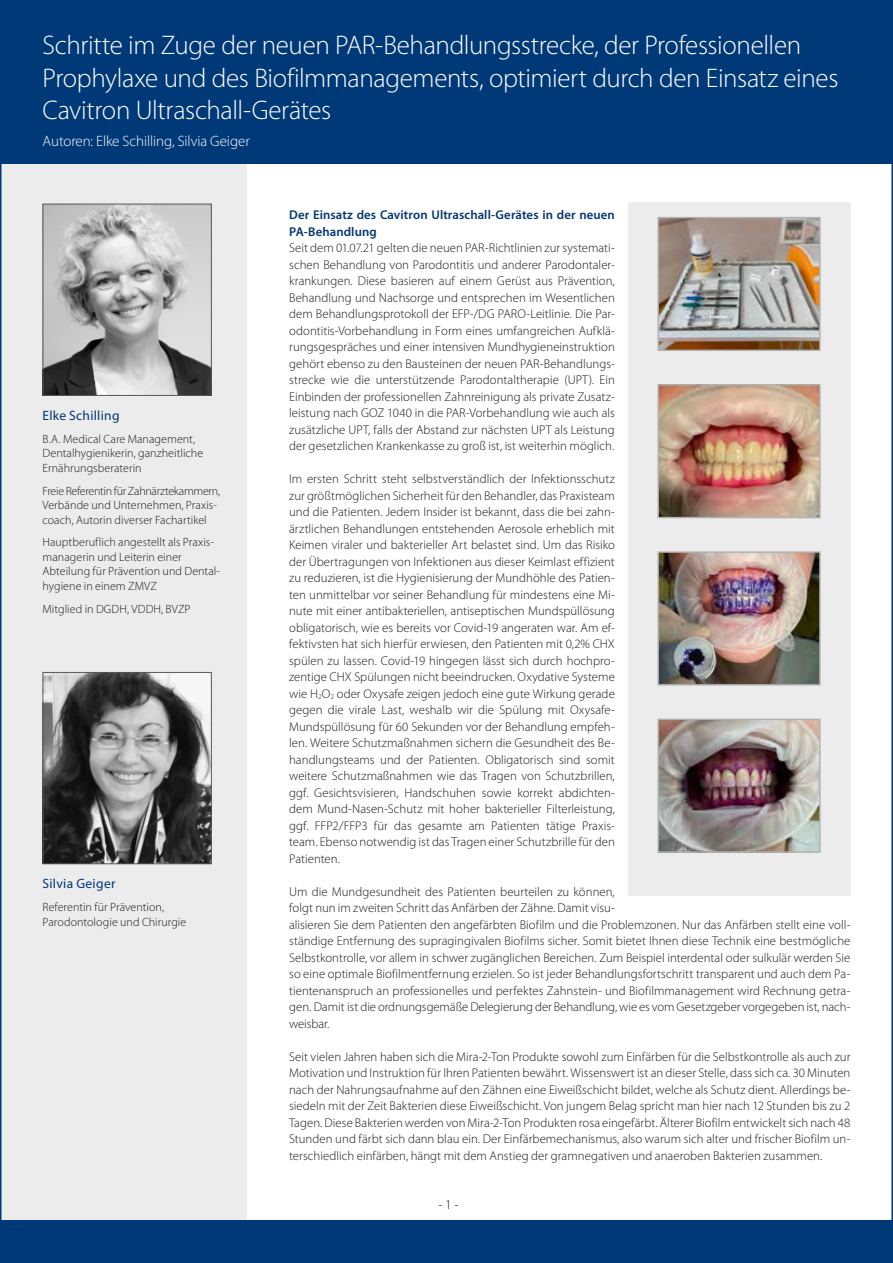
<style>
.page{position:relative;width:893px;height:1263px;background:#fff}
.page>*{position:absolute;margin:0;border:0;box-sizing:border-box;transform-origin:0 0}
.t1{font:300 27px/32.4px "Myriad Pro";letter-spacing:-.015em;color:#fff}
.t2{font:300 15px "Myriad Pro";letter-spacing:-.01em;color:#fff}
.t3{font:13.5px "Myriad Pro";letter-spacing:.02em;color:#003571}
.t4{font:300 13.5px "Myriad Pro";color:#1a1a18}
.t5{font:300 12.75px/16.5px "Myriad Pro";color:#1a1a18;text-align:justify}
.t6{font:600 12.75px/16.5px "Myriad Pro";letter-spacing:.01em;color:#003571}
.t7{font:300 12px/14.4px "Myriad Pro";letter-spacing:.005em;color:#1a1a18}
</style>
<div class="page">
<div style="left:0;top:162px;width:247px;height:1067px;background:#ececed"></div>
<div style="left:0;top:1220px;width:893px;height:43px;background:#003978"></div>
<div style="left:0;top:0;width:893px;height:164px;background:#003978"></div>
<img style="left:45px;top:206px;width:165px;height:188px">
<div style="left:43px;top:204px;width:169px;height:192px;border:1px solid #565656"></div>
<img style="left:45px;top:674px;width:165px;height:188px">
<div style="left:43px;top:672px;width:169px;height:192px;border:1px solid #565656"></div>
<div style="left:628px;top:202px;width:222px;height:694px;background:#ececed"></div>
<img style="left:659px;top:553px;width:160px;height:130px">
<div style="left:657px;top:551px;width:164px;height:134px;border:1px solid #b1b2b3"></div>
<img style="left:659px;top:386px;width:160px;height:130px">
<div style="left:657px;top:384px;width:164px;height:134px;border:1px solid #b1b2b3"></div>
<img style="left:659px;top:721px;width:160px;height:130px">
<div style="left:657px;top:719px;width:164px;height:134px;border:1px solid #b1b2b3"></div>
<img style="left:659px;top:219px;width:160px;height:130px">
<div style="left:657px;top:217px;width:164px;height:134px;border:1px solid #b1b2b3"></div>
<h1 class="t1" style="left:43px;top:29px;width:797px">Schritte im Zuge der neuen PAR-Behandlungsstrecke, der Professionellen<br>Prophylaxe und des Biofilmmanagements, optimiert durch den Einsatz eines<br>Cavitron Ultraschall-Gerätes</h1>
<p class="t2" style="left:43px;top:132px;width:209px">Autoren: Elke Schilling, Silvia Geiger</p>
<p class="t3" style="left:43px;top:407px;width:79px">Elke Schilling</p>
<p class="t7" style="left:43px;top:432px;width:162px">B.A. Medical Care Management,<br>Dentalhygienikerin, ganzheitliche<br>Ernährungsberaterin</p>
<p class="t7" style="left:43px;top:483px;width:179px">Freie Referentin für Zahnärztekammern,<br>Verbände und Unternehmen, Praxis&shy;coach, Autorin diverser Fachartikel</p>
<p class="t7" style="left:43px;top:535px;width:179px">Hauptberuflich angestellt als Praxis&shy;managerin und Leiterin einer<br>Abteilung für Prävention und Dental&shy;hygiene in einem ZMVZ</p>
<p class="t7" style="left:43px;top:601px;width:150px">Mitglied in DGDH, VDDH, BVZP</p>
<p class="t3" style="left:43px;top:875px;width:75px">Silvia Geiger</p>
<p class="t7" style="left:43px;top:900px;width:145px">Referentin für Prävention,<br>Parodontologie und Chirurgie</p>
<p class="t6" style="left:289px;top:206px;width:327px">Der Einsatz des Cavitron Ultraschall-Gerätes in der neuen<br>PA-Behandlung</p>
<p class="t5" style="left:289px;top:239px;width:327px">Seit dem 01.07.21 gelten die neuen PAR-Richtlinien zur systemati&shy;schen Behandlung von Parodontitis und anderer Parodontaler&shy;krankungen. Diese basieren auf einem Gerüst aus Prävention, Behandlung und Nachsorge und entsprechen im Wesentlichen dem Behandlungsprotokoll der EFP-/DG PARO-Leitlinie. Die Par&shy;odontitis-Vorbehandlung in Form eines umfangreichen Aufklä&shy;rungsgespräches und einer intensiven Mundhygieneinstruktion gehört ebenso zu den Bausteinen der neuen PAR-Behandlungs&shy;strecke wie die unterstützende Parodontaltherapie (UPT). Ein Einbinden der professionellen Zahnreinigung als private Zusatz&shy;leistung nach GOZ 1040 in die PAR-Vorbehandlung wie auch als zusätzliche UPT, falls der Abstand zur nächsten UPT als Leistung der gesetzlichen Krankenkasse zu groß ist, ist weiterhin möglich.</p>
<p class="t5" style="left:289px;top:470px;width:327px">Im ersten Schritt steht selbstverständlich der Infektionsschutz zur größtmöglichen Sicherheit für den Behandler, das Praxisteam und die Patienten. Jedem Insider ist bekannt, dass die bei zahn&shy;ärztlichen Behandlungen entstehenden Aerosole erheblich mit Keimen viraler und bakterieller Art belastet sind. Um das Risiko der Übertragungen von Infektionen aus dieser Keimlast effizient zu reduzieren, ist die Hygienisierung der Mundhöhle des Patien&shy;ten unmittelbar vor seiner Behandlung für mindestens eine Mi&shy;nute mit einer antibakteriellen, antiseptischen Mundspüllösung obligatorisch, wie es bereits vor Covid-19 angeraten war. Am ef&shy;fektivsten hat sich hierfür erwiesen, den Patienten mit 0,2% CHX spülen zu lassen. Covid-19 hingegen lässt sich durch hochpro&shy;zentige CHX Spülungen nicht beeindrucken. Oxydative Systeme wie H<sub>2</sub>O<sub>2</sub> oder Oxysafe zeigen jedoch eine gute Wirkung gerade gegen die virale Last, weshalb wir die Spülung mit Oxysafe-Mundspüllösung für 60 Sekunden vor der Behandlung empfeh&shy;len. Weitere Schutzmaßnahmen sichern die Gesundheit des Be&shy;handlungsteams und der Patienten. Obligatorisch sind somit weitere Schutzmaßnahmen wie das Tragen von Schutzbrillen, ggf. Gesichtsvisieren, Handschuhen sowie korrekt abdichten&shy;dem Mund-Nasen-Schutz mit hoher bakterieller Filterleistung, ggf. FFP2/FFP3 für das gesamte am Patienten tätige Praxis&shy;team. Ebenso notwendig ist das Tragen einer Schutzbrille für den Patienten.</p>
<p class="t5" style="left:289px;top:883px;width:563px;text-align:left">Um die Mundgesundheit des Patienten beurteilen zu können,<br>folgt nun im zweiten Schritt das Anfärben der Zähne. Damit visu-<br>alisieren Sie dem Patienten den angefärbten Biofilm und die Problemzonen. Nur das Anfärben stellt eine voll&shy;ständige Entfernung des supragingivalen Biofilms sicher. Somit bietet Ihnen diese Technik eine bestmögliche Selbstkontrolle, vor allem in schwer zugänglichen Bereichen. Zum Beispiel interdental oder sulkulär werden Sie so eine optimale Biofilmentfernung erzielen. So ist jeder Behandlungsfortschritt transparent und auch dem Pa&shy;tientenanspruch an professionelles und perfektes Zahnstein- und Biofilmmanagement wird Rechnung getra&shy;gen. Damit ist die ordnungsgemäße Delegierung der Behandlung, wie es vom Gesetzgeber vorgegeben ist, nach&shy;weisbar.</p>
<p class="t5" style="left:289px;top:1048px;width:563px">Seit vielen Jahren haben sich die Mira-2-Ton Produkte sowohl zum Einfärben für die Selbstkontrolle als auch zur Motivation und Instruktion für Ihren Patienten bewährt. Wissenswert ist an dieser Stelle, dass sich ca. 30 Minuten nach der Nahrungsaufnahme auf den Zähnen eine Eiweißschicht bildet, welche als Schutz dient. Allerdings be&shy;siedeln mit der Zeit Bakterien diese Eiweißschicht. Von jungem Belag spricht man hier nach 12 Stunden bis zu 2<br>Tagen. Diese Bakterien werden von Mira-2-Ton Produkten rosa eingefärbt. Älterer Biofilm entwickelt sich nach 48<br>Stunden und färbt sich dann blau ein. Der Einfärbemechanismus, also warum sich alter und frischer Biofilm un&shy;terschiedlich einfärben, hängt mit dem Anstieg der gramnegativen und anaeroben Bakterien zusammen.</p>
<p class="t4" style="left:439px;top:1197px;width:21px">- 1 -</p>
</div>
